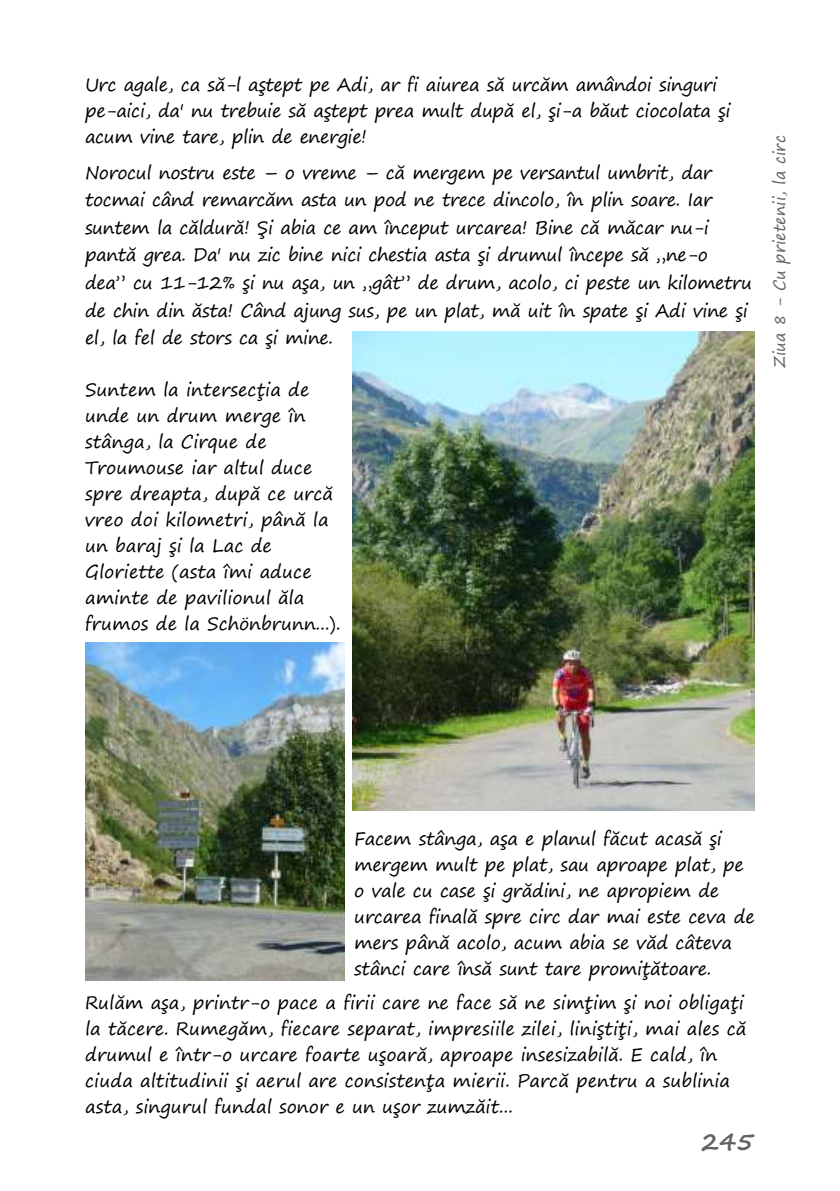
<style>
.page{position:relative;width:840px;height:1191px;background:#fff}
.page>*{position:absolute;margin:0;border:0;box-sizing:border-box;transform-origin:0 0}
.t1{font:700 24px "Segoe Print";color:#626262}
.t2{font:18px/26px "Segoe Print";letter-spacing:-.015em;color:#000}
.t3{font:16px "Segoe Print";color:#626262}
</style>
<div class="page">
<img style="left:352px;top:332px;width:402px;height:479px">
<img style="left:85px;top:642px;width:259px;height:338px">
<p class="t2" style="left:85px;top:73px;width:646px">Urc agale, ca să-l aştept pe Adi, ar fi aiurea să urcăm amândoi singuri pe-aici, da' nu trebuie să aştept prea mult după el, şi-a băut ciocolata şi acum vine tare, plin de energie!</p>
<p class="t2" style="left:85px;top:160px;width:668px;line-height:27.6px">Norocul nostru este – o vreme – că mergem pe versantul umbrit, dar tocmai când remarcăm asta un pod ne trece dincolo, în plin soare. Iar suntem la căldură! Şi abia ce am început urcarea! Bine că măcar nu-i pantă grea. Da' nu zic bine nici chestia asta şi drumul începe să „ne-o dea” cu 11-12% şi nu aşa, un „gât” de drum, acolo, ci peste un kilometru de chin din ăsta! Când ajung sus, pe un plat, mă uit în spate şi Adi vine şi el, la fel de stors ca şi mine.</p>
<p class="t2" style="left:85px;top:377px;width:257px">Suntem la intersecţia de unde un drum merge în stânga, la Cirque de<br>Troumouse iar altul duce spre dreapta, după ce urcă vreo doi kilometri, până la un baraj şi la Lac de<br>Gloriette (asta îmi aduce aminte de pavilionul ăla frumos de la Schönbrunn...).</p>
<p class="t3" style="left:771px;top:368px;width:234px;rotate:-90deg">Ziua 8 - Cu prietenii, la circ</p>
<p class="t2" style="left:354px;top:826px;width:401px">Facem stânga, aşa e planul făcut acasă şi mergem mult pe plat, sau aproape plat, pe o vale cu case şi grădini, ne apropiem de urcarea finală spre circ dar mai este ceva de mers până acolo, acum abia se văd câteva stânci care însă sunt tare promiţătoare.</p>
<p class="t2" style="left:85px;top:991px;width:662px">Rulăm aşa, printr-o pace a firii care ne face să ne simţim şi noi obligaţi la tăcere. Rumegăm, fiecare separat, impresiile zilei, liniştiţi, mai ales că drumul e într-o urcare foarte uşoară, aproape insesizabilă. E cald, în ciuda altitudinii şi aerul are consistenţa mierii. Parcă pentru a sublinia asta, singurul fundal sonor e un uşor zumzăit...</p>
<h1 class="t1" style="left:700px;top:1130px;width:54px">245</h1>
</div>
